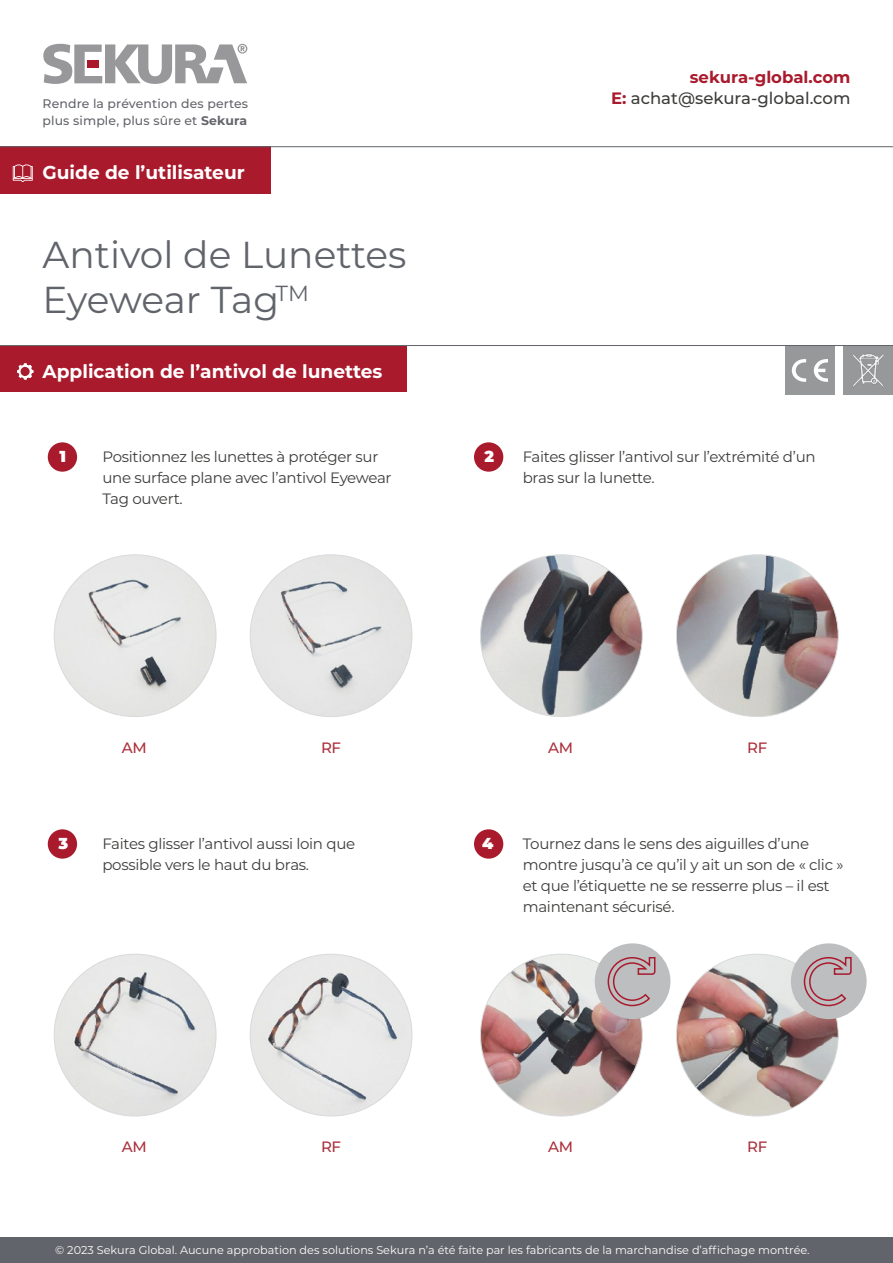
<style>
.page{position:relative;width:893px;height:1263px;background:#fff}
.page>*{position:absolute;margin:0;border:0;box-sizing:border-box;transform-origin:0 0}
.t1{font:37.5px/45px "Montserrat";color:#61646a}
.t2{font:700 18.6px "Montserrat";color:#fff}
.t3{font:500 16.5px "Montserrat";color:#3c3c3b}
.t4{font:700 16.5px "Montserrat";color:#a91a2d}
.t5{font:900 15.9px "Montserrat";color:#fff}
.t6{font:15px/21px "Montserrat";letter-spacing:-.02em;color:#3c3c3b}
.t7{font:500 15px "Montserrat";letter-spacing:-.02em;color:#ab2f3b}
.t8{font:500 12.45px "Montserrat";letter-spacing:.01em;color:#63656a}
.t9{font:11.25px "Montserrat";color:#fff}
.s1{font-weight:700;color:#a91a2d}
.s2{font-weight:700}
</style>
<div class="page">
<div style="left:0;top:1237px;width:893px;height:26px;background:#61646a"></div>
<svg style="left:43px;top:44px;width:204px;height:40px"></svg>
<div style="left:474px;top:442px;width:29px;height:30px;background:#a91a2d;border-radius:50%"></div>
<div style="left:48px;top:442px;width:29px;height:30px;background:#a91a2d;border-radius:50%"></div>
<div style="left:474px;top:829px;width:29px;height:30px;background:#a91a2d;border-radius:50%"></div>
<div style="left:48px;top:829px;width:29px;height:30px;background:#a91a2d;border-radius:50%"></div>
<div style="left:0;top:346px;width:406px;height:46px;background:#a91a2d"></div>
<svg style="left:17px;top:363px;width:16px;height:17px"></svg>
<div style="left:785px;top:346px;width:49px;height:49px;background:#96989a"></div>
<svg style="left:813px;top:359px;width:15px;height:23px"></svg>
<svg style="left:791px;top:359px;width:15px;height:23px"></svg>
<div style="left:844px;top:346px;width:49px;height:49px;background:#96989a"></div>
<img style="left:853px;top:354px;width:31px;height:33px">
<hr style="left:0;top:345px;width:893px;height:1px;background:#61646a">
<img style="left:54px;top:555px;width:162px;height:162px;border-radius:81px">
<img style="left:250px;top:555px;width:162px;height:162px;border-radius:81px">
<img style="left:480px;top:555px;width:162px;height:162px;border-radius:81px">
<img style="left:676px;top:555px;width:162px;height:162px;border-radius:81px">
<img style="left:54px;top:954px;width:162px;height:162px;border-radius:81px">
<img style="left:250px;top:954px;width:162px;height:162px;border-radius:81px">
<img style="left:480px;top:954px;width:162px;height:162px;border-radius:81px">
<img style="left:676px;top:954px;width:162px;height:162px;border-radius:81px">
<div style="left:595px;top:943px;width:75px;height:76px;background:#bcbec0;border-radius:50%"></div>
<svg style="left:607px;top:957px;width:49px;height:50px"></svg>
<div style="left:791px;top:943px;width:76px;height:76px;background:#bcbec0;border-radius:50%"></div>
<svg style="left:803px;top:957px;width:49px;height:50px"></svg>
<div style="left:0;top:147px;width:271px;height:47px;background:#a91a2d"></div>
<svg style="left:13px;top:164px;width:20px;height:18px"></svg>
<hr style="left:0;top:146px;width:893px;height:1px;background:#61646a">
<p class="t4" style="left:690px;top:66px;width:162px">sekura-global.com</p>
<p class="t8" style="left:43px;top:95px;width:207px">Rendre la prévention des pertes</p>
<p class="t3" style="left:611px;top:87px;width:241px"><span class="s1">E:</span> achat@sekura-global.com</p>
<p class="t8" style="left:43px;top:112px;width:206px">plus simple, plus sûre et <span class="s2">Sekura</span></p>
<p class="t2" style="left:43px;top:159px;width:204px">Guide de l’utilisateur</p>
<h1 class="t1" style="left:43px;top:231px;width:366px">Antivol de Lunettes<br>Eyewear Tag<sup>TM</sup></h1>
<p class="t2" style="left:43px;top:358px;width:341px">Application de l’antivol de lunettes</p>
<p class="t5" style="left:59px;top:445px;width:8px">1</p>
<p class="t6" style="left:102px;top:445px;width:277px">Positionnez les lunettes à protéger sur</p>
<p class="t5" style="left:484px;top:445px;width:11px">2</p>
<p class="t6" style="left:102px;top:466px;width:291px">une surface plane avec l’antivol Eyewear<br>Tag ouvert.</p>
<p class="t6" style="left:523px;top:445px;width:294px">Faites glisser l’antivol sur l’extrémité d’un bras sur la lunette.</p>
<p class="t7" style="left:122px;top:737px;width:27px">AM</p>
<p class="t7" style="left:321px;top:737px;width:22px">RF</p>
<p class="t7" style="left:548px;top:737px;width:27px">AM</p>
<p class="t7" style="left:747px;top:737px;width:22px">RF</p>
<p class="t5" style="left:58px;top:832px;width:11px">3</p>
<p class="t6" style="left:102px;top:832px;width:254px">Faites glisser l’antivol aussi loin que</p>
<p class="t5" style="left:482px;top:832px;width:13px">4</p>
<p class="t6" style="left:102px;top:853px;width:208px">possible vers le haut du bras.</p>
<p class="t6" style="left:523px;top:832px;width:322px">Tournez dans le sens des aiguilles d’une montre jusqu’à ce qu’il y ait un son de « clic » et que l’étiquette ne se resserre plus – il est maintenant sécurisé.</p>
<p class="t7" style="left:122px;top:1136px;width:27px">AM</p>
<p class="t7" style="left:321px;top:1136px;width:22px">RF</p>
<p class="t7" style="left:548px;top:1136px;width:27px">AM</p>
<p class="t7" style="left:747px;top:1136px;width:22px">RF</p>
<p class="t9" style="left:55px;top:1242px;width:756px">© 2023 Sekura Global. Aucune approbation des solutions Sekura n’a été faite par les fabricants de la marchandise d’affichage montrée.</p>
<p class="t9" style="left:87px;top:1242px;width:8px">2</p>
<p class="t9" style="left:180px;top:1242px;width:622px">No endorsement of Sekura solutions has been made by any m nufacturers of the display merchandise shown.</p>
</div>
